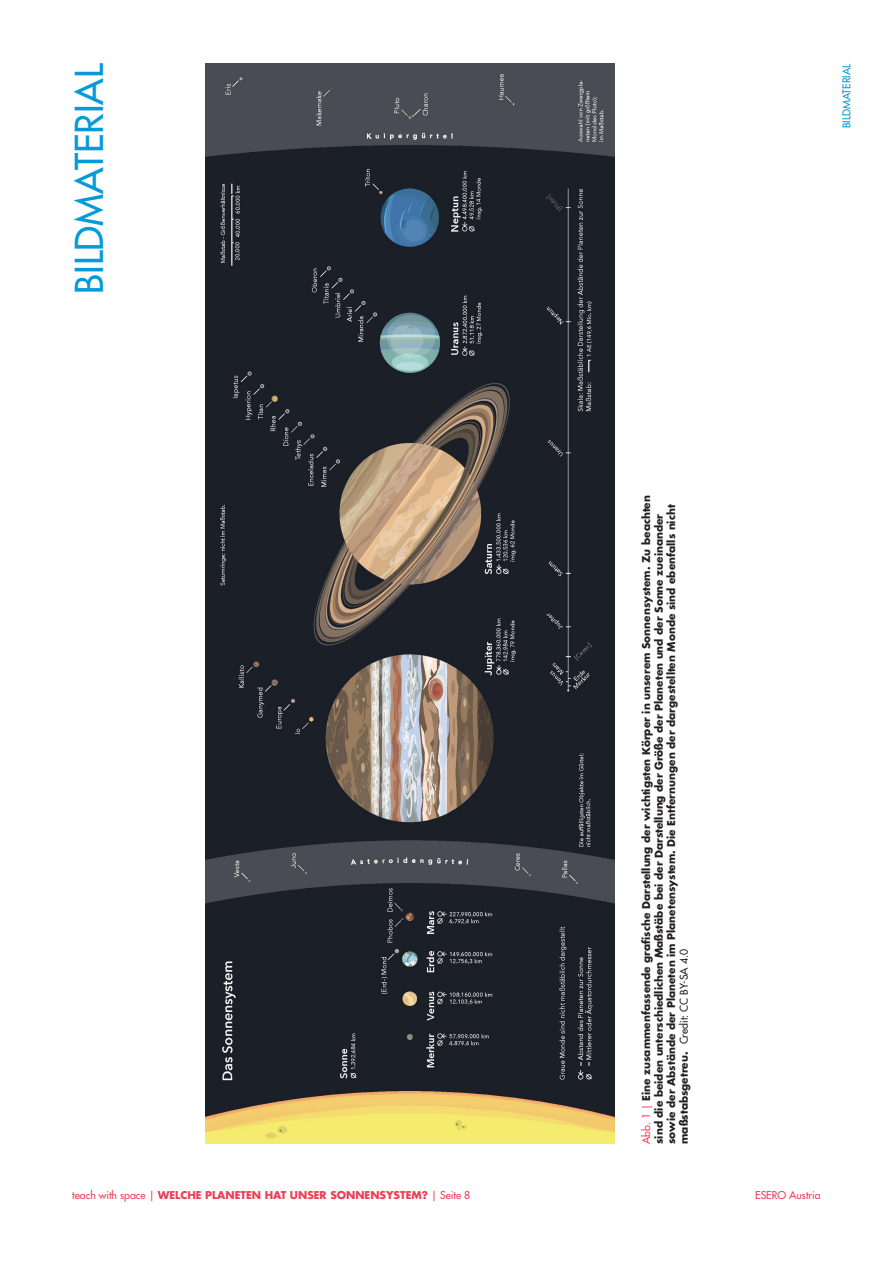
<style>
.page{position:relative;width:893px;height:1263px;background:#fff}
.page>*{position:absolute;margin:0;border:0;box-sizing:border-box;transform-origin:0 0}
.t1{font:500 37.5px "Futura Std";color:#069ad9}
.bildtext{font:700 10.5px/12.6px "Futura Std";color:#231f20}
.t2{font:700 10.5px "Futura Std";color:#ee3d54}
.t3{font:500 10.5px "Futura Std";color:#ee3d54}
.footer__page_nr__kap{font:500 10.5px "Futura Std";color:#069ad9}
.s1{font-weight:500;color:#ee3d54}
.s2{font-weight:500}
</style>
<div class="page">
<img style="left:205px;top:64px;width:409px;height:1080px">
<p class="t1" style="left:66px;top:294px;width:232px;rotate:-90deg">BILDMATERIAL</p>
<p class="footer__page_nr__kap" style="left:840px;top:128px;width:66px;rotate:-90deg">BILDMATERIAL</p>
<p class="bildtext" style="left:640px;top:1144px;width:650px;rotate:-90deg"><span class="s1">Abb. 1 |</span> Eine zusammenfassende grafische Darstellung der wichtigsten Körper in unserem Sonnensystem. Zu beachten sind die beiden unterschiedlichen Maßstäbe bei der Darstellung der Größe der Planeten und der Sonne zueinander sowie der Abstände der Planeten im Planetensystem. Die Entfernungen der dargestellten Monde sind ebenfalls nicht maßstabsgetreu. <span class="s2">Credit: CC BY-SA 4.0</span></p>
<p class="t2" style="left:72px;top:1188px;width:399px"><span class="s2">teach with space |</span> WELCHE PLANETEN HAT UNSER SONNENSYSTEM? <span class="s2">| Seite 8</span></p>
<p class="t3" style="left:755px;top:1189px;width:67px">ESERO Austria</p>
</div>
